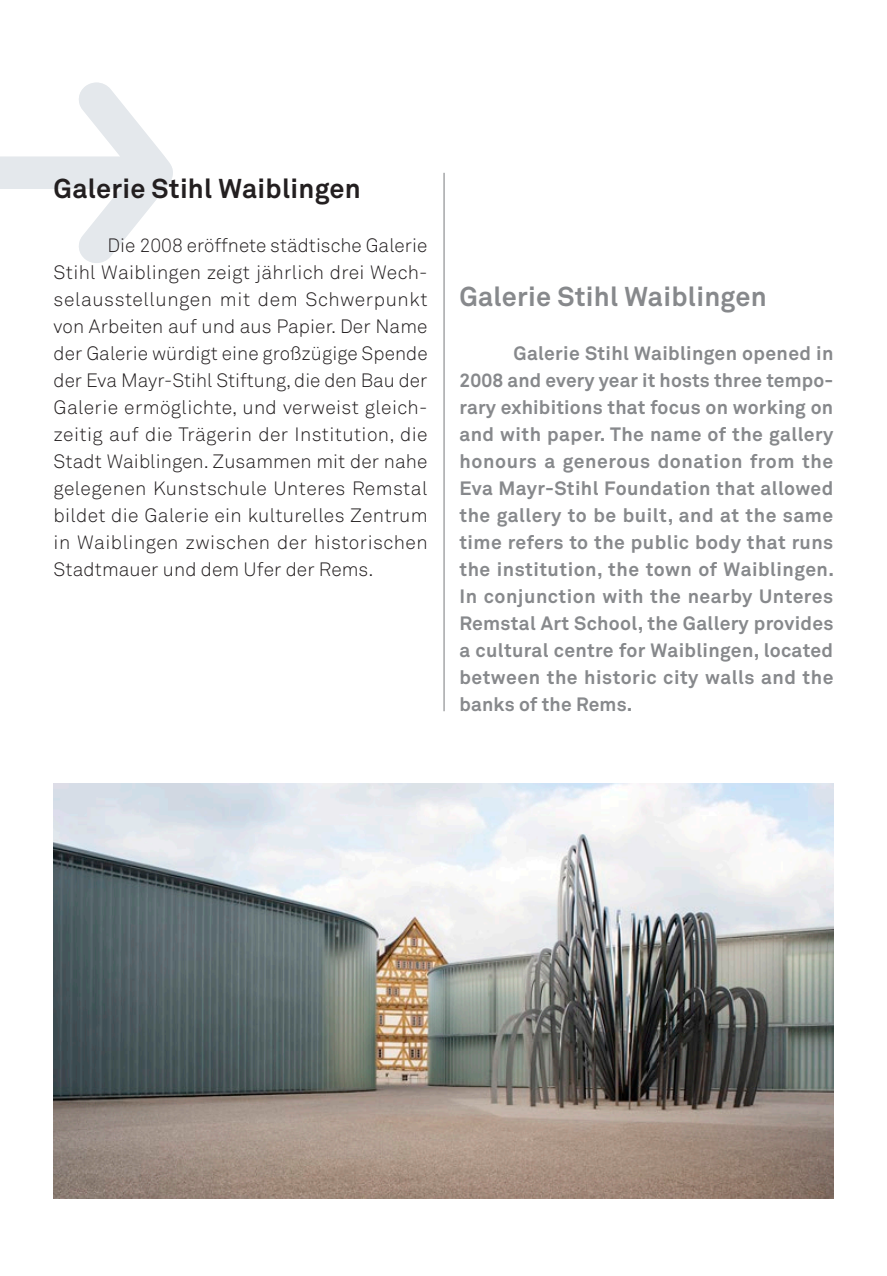
<style>
.page{position:relative;width:887px;height:1276px;background:#fff}
.page>*{position:absolute;margin:0;border:0;box-sizing:border-box;transform-origin:0 0}
.t1{font:700 27px "Akkurat Std KRS";letter-spacing:.01em;color:#231f20}
.t2{font:700 27px "Akkurat Std KRS";letter-spacing:.01em;color:#87898c}
.t3{font:19.12px/27px "Akkurat Std Light KRS";letter-spacing:.005em;color:#231f20;text-align:justify}
.t4{font:700 19.12px/27px "Akkurat Std KRS";letter-spacing:.025em;color:#87898c;text-align:justify}
</style>
<div class="page">
<img style="left:54px;top:783px;width:779px;height:415px">
<svg style="left:0;top:83px;width:173px;height:180px"></svg>
<hr style="left:443px;top:173px;width:1px;height:538px;background:#87898c">
<h1 class="t1" style="left:54px;top:172px;width:309px">Galerie Stihl Waiblingen</h1>
<p class="t3" style="left:54px;top:232px;width:375px;text-indent:54px">Die 2008 eröffnete städtische Galerie Stihl Waiblingen zeigt jährlich drei Wech&shy;selausstellungen mit dem Schwerpunkt von Arbeiten auf und aus Papier. Der Name der Galerie würdigt eine großzügige Spende der Eva Mayr-Stihl Stiftung, die den Bau der Galerie ermöglichte, und verweist gleich&shy;zeitig auf die Trägerin der Institution, die Stadt Waiblingen. Zusammen mit der nahe gelegenen Kunstschule Unteres Remstal bildet die Galerie ein kulturelles Zentrum in Waiblingen zwischen der historischen Stadtmauer und dem Ufer der Rems.</p>
<h1 class="t2" style="left:459px;top:280px;width:309px">Galerie Stihl Waiblingen</h1>
<p class="t4" style="left:459px;top:340px;width:376px;text-indent:54px">Galerie Stihl Waiblingen opened in 2008 and every year it hosts three tempo&shy;rary exhibitions that focus on working on and with paper. The name of the gallery honours a generous donation from the Eva Mayr-Stihl Foundation that allowed the gallery to be built, and at the same time refers to the public body that runs the institution, the town of Waiblingen.<br>In conjunction with the nearby Unteres Remstal Art School, the Gallery provides a cultural centre for Waiblingen, located between the historic city walls and the banks of the Rems.</p>
</div>
